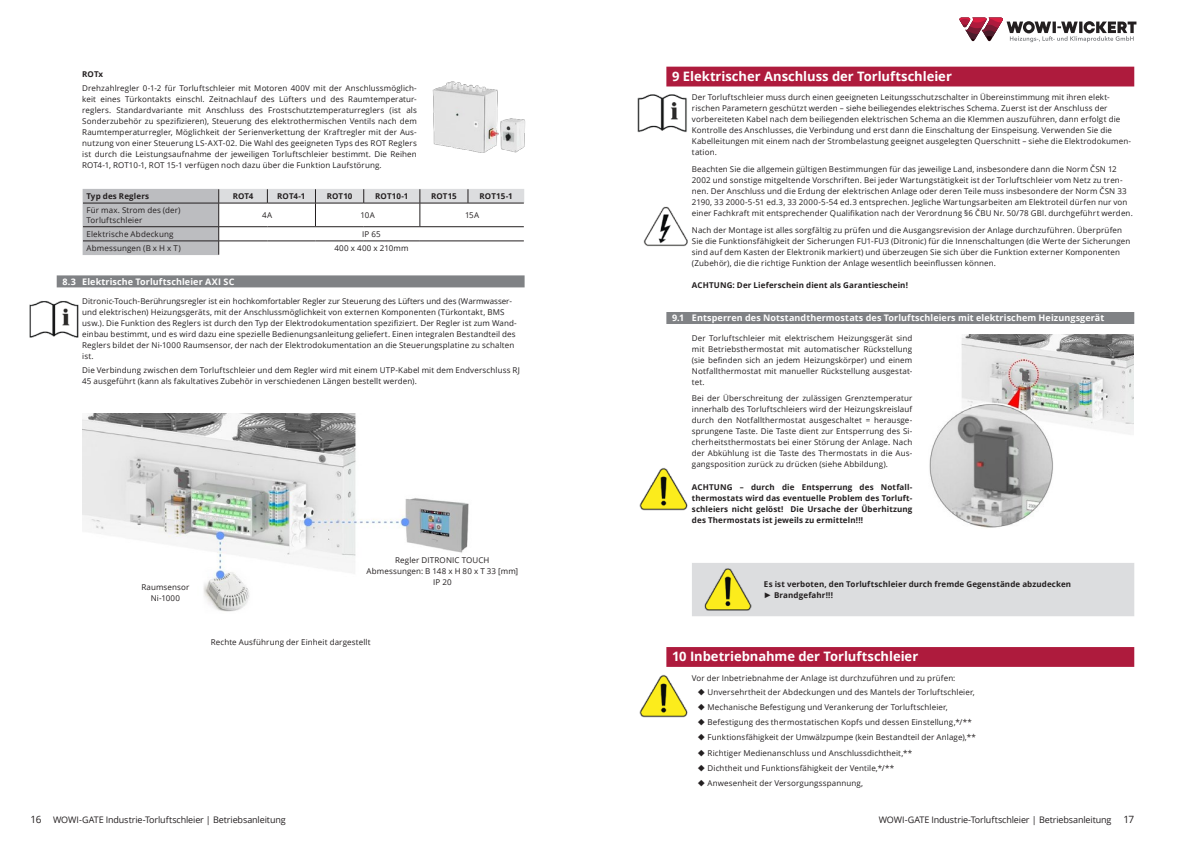
<style>
.page{position:relative;width:1191px;height:842px;background:#fff}
.page>*{position:absolute;margin:0;border:0;box-sizing:border-box;transform-origin:0 0}
.t1{font:700 13px "Open Sans";letter-spacing:-.005em;color:#fff}
.t2{font:700 9px "Open Sans";letter-spacing:.01em;color:#fff}
.t3{font:9px "Open Sans";letter-spacing:-.015em;color:#231f20}
.t4{font:8px/11px "Open Sans";letter-spacing:.015em;color:#231f20}
.t5{font:700 8px/11px "Open Sans";letter-spacing:.015em;color:#231f20;text-align:justify}
.t6{font:8px "Open Sans";letter-spacing:.035em;color:#231f20}
.s1{font-family:"Arial"}
.s2{font-size:10px}
</style>
<div class="page">
<svg style="left:959px;top:18px;width:177px;height:24px"></svg>
<div style="left:57px;top:275px;width:467px;height:12px;background:#808285"></div>
<svg style="left:83px;top:189px;width:441px;height:66px"></svg>
<img style="left:83px;top:414px;width:386px;height:198px">
<img style="left:432px;top:81px;width:94px;height:72px">
<img style="left:29px;top:301px;width:50px;height:37px">
<div style="left:666px;top:67px;width:468px;height:19px;background:#ae1b3d"></div>
<div style="left:666px;top:312px;width:468px;height:12px;background:#808285"></div>
<div style="left:666px;top:647px;width:468px;height:20px;background:#ae1b3d"></div>
<div style="left:692px;top:563px;width:442px;height:53px;background:#dcdddf"></div>
<img style="left:701px;top:567px;width:52px;height:45px">
<img style="left:929px;top:335px;width:204px;height:193px">
<img style="left:639px;top:468px;width:48px;height:43px">
<img style="left:639px;top:675px;width:48px;height:43px">
<img style="left:637px;top:94px;width:50px;height:39px">
<img style="left:643px;top:206px;width:44px;height:41px">
<p class="t5" style="left:82px;top:68px;width:22px">ROTx</p>
<p class="t4" style="left:82px;top:82px;width:336px;text-align:justify">Drehzahlregler 0-1-2 für Torluftschleier mit Motoren 400V mit der Anschlussmöglich&shy;keit eines Türkontakts einschl. Zeitnachlauf des Lüfters und des Raumtemperatur&shy;reglers. Standardvariante mit Anschluss des Frostschutztemperaturreglers (ist als Sonderzubehör zu spezifizieren), Steuerung des elektrothermischen Ventils nach dem Raumtemperaturregler, Möglichkeit der Serienverkettung der Kraftregler mit der Aus&shy;nutzung von einer Steuerung LS-AXT-02. Die Wahl des geeigneten Typs des ROT Reglers ist durch die Leistungsaufnahme der jeweiligen Torluftschleier bestimmt. Die Reihen ROT4-1, ROT10-1, ROT 15-1 verfügen noch dazu über die Funktion Laufstörung.</p>
<p class="t5" style="left:87px;top:190px;width:64px">Typ des Reglers</p>
<p class="t5" style="left:233px;top:190px;width:22px">ROT4</p>
<p class="t5" style="left:277px;top:190px;width:30px">ROT4-1</p>
<p class="t5" style="left:327px;top:190px;width:27px">ROT10</p>
<p class="t5" style="left:375px;top:190px;width:35px">ROT10-1</p>
<p class="t5" style="left:431px;top:190px;width:27px">ROT15</p>
<p class="t5" style="left:479px;top:190px;width:35px">ROT15-1</p>
<p class="t4" style="left:87px;top:205px;width:95px;line-height:9.6px">Für max. Strom des (der)<br>Torluftschleier</p>
<p class="t4" style="left:262px;top:209px;width:11px">4A</p>
<p class="t4" style="left:360px;top:209px;width:16px">10A</p>
<p class="t4" style="left:465px;top:209px;width:16px">15A</p>
<p class="t4" style="left:87px;top:228px;width:88px">Elektrische Abdeckung</p>
<p class="t4" style="left:362px;top:228px;width:20px">IP 65</p>
<p class="t4" style="left:87px;top:242px;width:96px">Abmessungen (B x H x T)</p>
<p class="t6" style="left:334px;top:243px;width:76px">400 x 400 x 210mm</p>
<p class="t2" style="left:62px;top:275px;width:173px">8.3 Elektrische Torluftschleier AXI SC</p>
<p class="t4" style="left:82px;top:295px;width:436px">Ditronic-Touch-Berührungsregler ist ein hochkomfortabler Regler zur Steuerung des Lüfters und des (Warmwasser&shy;und elektrischen) Heizungsgeräts, mit der Anschlussmöglichkeit von externen Komponenten (Türkontakt, BMS usw.). Die Funktion des Reglers ist durch den Typ der Elektrodokumentation spezifiziert. Der Regler ist zum Wand&shy;einbau bestimmt, und es wird dazu eine spezielle Bedienungsanleitung geliefert. Einen integralen Bestandteil des Reglers bildet der Ni-1000 Raumsensor, der nach der Elektrodokumentation an die Steuerungsplatine zu schalten ist.</p>
<p class="t4" style="left:82px;top:364px;width:439px">Die Verbindung zwischen dem Torluftschleier und dem Regler wird mit einem UTP-Kabel mit dem Endverschluss RJ<br>45 ausgeführt (kann als fakultatives Zubehör in verschiedenen Längen bestellt werden).</p>
<p class="t4" style="left:141px;top:581px;width:50px;text-align:center">Raumsensor<br>Ni-1000</p>
<p class="t4" style="left:366px;top:555px;width:153px;text-align:center">Regler DITRONIC TOUCH<br>Abmessungen: B 148 x H 80 x T 33 [mm]<br>IP 20</p>
<p class="t4" style="left:211px;top:637px;width:161px">Rechte Ausführung der Einheit dargestellt</p>
<h1 class="t1" style="left:672px;top:67px;width:281px">9 Elektrischer Anschluss der Torluftschleier</h1>
<p class="t4" style="left:692px;top:92px;width:441px">Der Torluftschleier muss durch einen geeigneten Leitungsschutzschalter in Übereinstimmung mit ihren elekt&shy;rischen Parametern geschützt werden – siehe beiliegendes elektrisches Schema. Zuerst ist der Anschluss der vorbereiteten Kabel nach dem beiliegenden elektrischen Schema an die Klemmen auszuführen, dann erfolgt die Kontrolle des Anschlusses, die Verbindung und erst dann die Einschaltung der Einspeisung. Verwenden Sie die Kabelleitungen mit einem nach der Strombelastung geeignet ausgelegten Querschnitt – siehe die Elektrodokumen&shy;tation.</p>
<p class="t4" style="left:692px;top:163px;width:442px">Beachten Sie die allgemein gültigen Bestimmungen für das jeweilige Land, insbesondere dann die Norm ČSN 12<br>2002 und sonstige mitgeltende Vorschriften. Bei jeder Wartungstätigkeit ist der Torluftschleier vom Netz zu tren&shy;nen. Der Anschluss und die Erdung der elektrischen Anlage oder deren Teile muss insbesondere der Norm ČSN 33<br>2190, 33 2000-5-51 ed.3, 33 2000-5-54 ed.3 entsprechen. Jegliche Wartungsarbeiten am Elektroteil dürfen nur von einer Fachkraft mit entsprechender Qualifikation nach der Verordnung §6 ČBU Nr. 50/78 GBl. durchgeführt werden.</p>
<p class="t4" style="left:692px;top:224px;width:440px">Nach der Montage ist alles sorgfältig zu prüfen und die Ausgangsrevision der Anlage durchzuführen. Überprüfen Sie die Funktionsfähigkeit der Sicherungen FU1-FU3 (Ditronic) für die Innenschaltungen (die Werte der Sicherungen sind auf dem Kasten der Elektronik markiert) und überzeugen Sie sich über die Funktion externer Komponenten (Zubehör), die die richtige Funktion der Anlage wesentlich beeinflussen können.</p>
<p class="t5" style="left:692px;top:279px;width:218px">ACHTUNG: Der Lieferschein dient als Garantieschein!</p>
<p class="t2" style="left:672px;top:312px;width:434px">9.1 Entsperren des Notstandthermostats des Torluftschleiers mit elektrischem Heizungsgerät</p>
<p class="t4" style="left:692px;top:332px;width:222px;text-align:justify">Der Torluftschleier mit elektrischem Heizungsgerät sind mit Betriebsthermostat mit automatischer Rückstellung (sie befinden sich an jedem Heizungskörper) und einem Notfallthermostat mit manueller Rückstellung ausgestat&shy;tet.</p>
<p class="t4" style="left:692px;top:393px;width:222px;text-align:justify">Bei der Überschreitung der zulässigen Grenztemperatur innerhalb des Torluftschleiers wird der Heizungskreislauf durch den Notfallthermostat ausgeschaltet = herausge&shy;sprungene Taste. Die Taste dient zur Entsperrung des Si&shy;cherheitsthermostats bei einer Störung der Anlage. Nach der Abkühlung ist die Taste des Thermostats in die Aus&shy;gangsposition zurück zu drücken (siehe Abbildung).</p>
<p class="t5" style="left:692px;top:481px;width:222px">ACHTUNG – durch die Entsperrung des Notfall&shy;thermostats wird das eventuelle Problem des Torluft&shy;schleiers nicht gelöst! Die Ursache der Überhitzung des Thermostats ist jeweils zu ermitteln!!!</p>
<p class="t5" style="left:764px;top:578px;width:309px">Es ist verboten, den Torluftschleier durch fremde Gegenstände abzudecken <span class="s1">►</span> Brandgefahr!!!</p>
<h1 class="t1" style="left:672px;top:647px;width:248px">10 Inbetriebnahme der Torluftschleier</h1>
<p class="t4" style="left:707px;top:671px;width:269px;line-height:13.8px;text-indent:-16px">Vor der Inbetriebnahme der Anlage ist durchzuführen und zu prüfen:<br>Unversehrtheit der Abdeckungen und des Mantels der Torluftschleier,</p>
<p class="t4" style="left:707px;top:699px;width:270px;line-height:15.3px">Mechanische Befestigung und Verankerung der Torluftschleier, Befestigung des thermostatischen Kopfs und dessen Einstellung,*/** Funktionsfähigkeit der Umwälzpumpe (kein Bestandteil der Anlage),** Richtiger Medienanschluss und Anschlussdichtheit,**<br>Dichtheit und Funktionsfähigkeit der Ventile,*/**<br>Anwesenheit der Versorgungsspannung,</p>
<p class="t3" style="left:30px;top:814px;width:257px"><span class="s2">16</span> WOWI-GATE Industrie-Torluftschleier | Betriebsanleitung</p>
<p class="t3" style="left:878px;top:813px;width:257px">WOWI-GATE Industrie-Torluftschleier | Betriebsanleitung <span class="s2">17</span></p>
</div>
